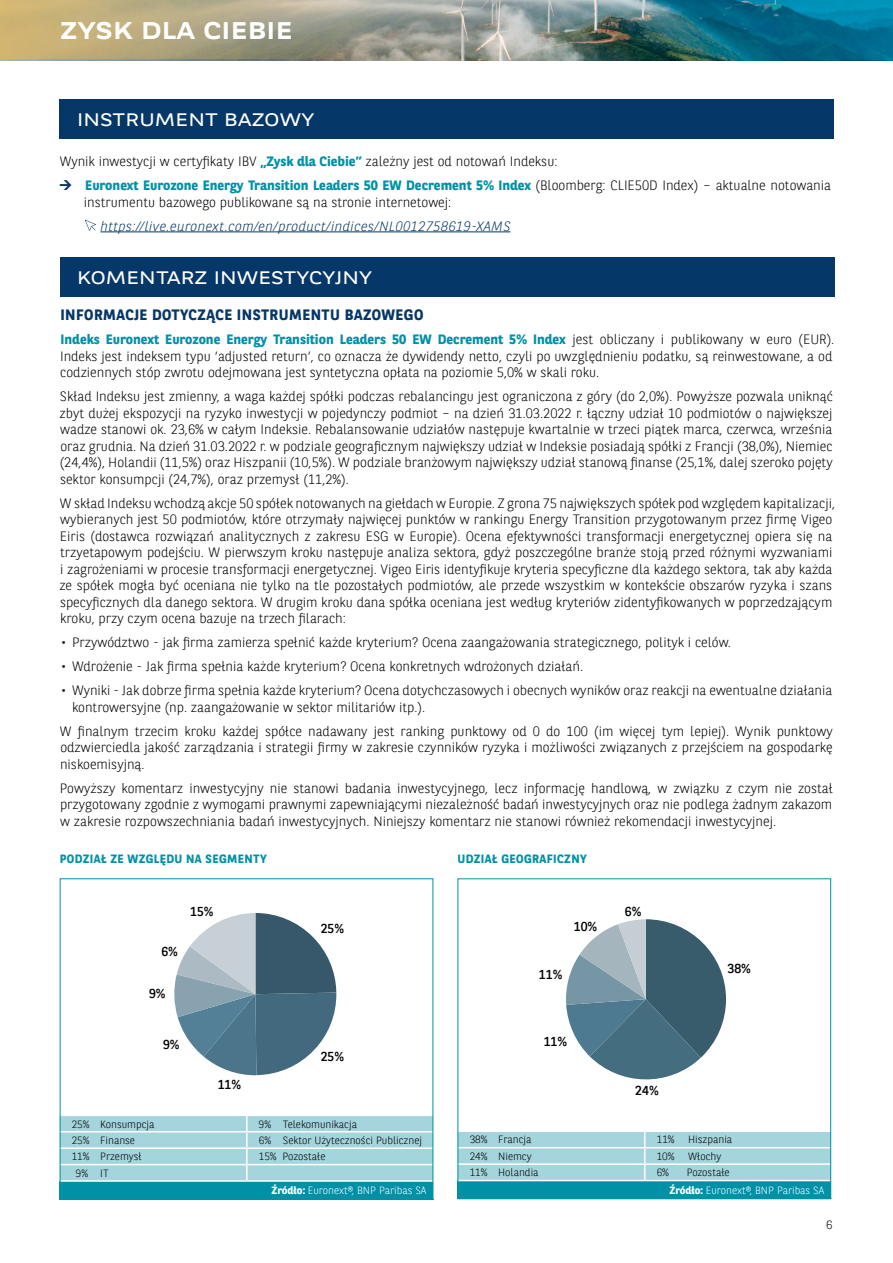
<style>
.page{position:relative;width:893px;height:1263px;background:#fff}
.page>*{position:absolute;margin:0;border:0;box-sizing:border-box;transform-origin:0 0}
.t1{font:700 24px "BNPP Expanded Sans";letter-spacing:.01em;color:#fff}
.t2{font:18px "BNPP Expanded Sans";letter-spacing:.01em;color:#fff}
.t3{font:700 15px "BNPP Sans";letter-spacing:.03em;color:#053768}
.t4{font:300 13.5px/16.5px "BNPP Sans";color:#000}
.t5{font:italic 300 13.5px "BNPP Sans";letter-spacing:.03em;color:#053768}
.t6{font:12.9px "BNPP Sans";color:#000}
.t7{font:700 12px "BNPP Sans";letter-spacing:.03em;color:#0091a7}
.t8{font:300 12px "BNPP Sans";color:#000}
.t9{font:300 10.5px "BNPP Sans";color:#000}
.t10{font:300 10.5px/17.2px "BNPP Sans";color:#fff}
.s1{font-weight:700;color:#0091a7}
.s2{font-weight:700}
.s3{color:#000}
</style>
<div class="page">
<svg style="left:0;top:0;width:446px;height:59px;background:#aea484"></svg>
<img style="left:446px;top:0;width:447px;height:60px">
<svg style="left:62px;top:1115px;width:372px;height:84px;background:#8dcbd5"></svg>
<div style="left:60px;top:257px;width:774px;height:39px;background:#053768"></div>
<div style="left:60px;top:100px;width:774px;height:39px;background:#053768"></div>
<hr style="left:101px;top:232px;width:409px;height:1px;background:#053768">
<svg style="left:85px;top:220px;width:11px;height:11px"></svg>
<svg style="left:460px;top:1131px;width:372px;height:67px;background:#85c7d2"></svg>
<div style="left:60px;top:878px;width:373px;height:321px;border:1px solid #0091a7"></div>
<div style="left:458px;top:878px;width:373px;height:321px;border:1px solid #0091a7"></div>
<svg style="left:174px;top:913px;width:163px;height:162px"></svg>
<svg style="left:566px;top:919px;width:160px;height:161px"></svg>
<h1 class="t1" style="left:60px;top:14px;width:234px">ZYSK DLA CIEBIE</h1>
<h2 class="t2" style="left:77px;top:107px;width:239px">INSTRUMENT BAZOWY</h2>
<p class="t4" style="left:85px;top:149px;width:747px;line-height:24px;text-indent:-26px">Wynik inwestycji w certyfikaty IBV <span class="s1">„Zysk dla Ciebie”</span> zależny jest od notowań Indeksu:<br><span class="s1">Euronext Eurozone Energy Transition Leaders 50 EW Decrement 5% Index</span> (Bloomberg: CLIE50D Index) – aktualne notowania</p>
<p class="t4" style="left:84px;top:193px;width:369px">instrumentu bazowego publikowane są na stronie internetowej:</p>
<p class="t5" style="left:101px;top:217px;width:412px">https://live.euronext.com/en/product/indices/NL0012758619-XAMS</p>
<h2 class="t2" style="left:77px;top:265px;width:296px">KOMENTARZ INWESTYCYJNY</h2>
<p class="t3" style="left:60px;top:305px;width:365px">INFORMACJE DOTYCZĄCE INSTRUMENTU BAZOWEGO</p>
<p class="t4" style="left:60px;top:331px;width:776px"><span class="s1">Indeks Euronext Eurozone Energy Transition Leaders 50 EW Decrement 5% Index</span> jest obliczany i publikowany w euro (EUR).<br>Indeks jest indeksem typu ‘adjusted return’, co oznacza że dywidendy netto, czyli po uwzględnieniu podatku, są reinwestowane, a od codziennych stóp zwrotu odejmowana jest syntetyczna opłata na poziomie 5,0% w skali roku.</p>
<p class="t4" style="left:60px;top:388px;width:775px;text-align:justify">Skład Indeksu jest zmienny, a waga każdej spółki podczas rebalancingu jest ograniczona z góry (do 2,0%). Powyższe pozwala uniknąć zbyt dużej ekspozycji na ryzyko inwestycji w pojedynczy podmiot – na dzień 31.03.2022 r. łączny udział 10 podmiotów o największej wadze stanowi ok. 23,6% w całym Indeksie. Rebalansowanie udziałów następuje kwartalnie w trzeci piątek marca, czerwca, września oraz grudnia. Na dzień 31.03.2022 r. w podziale geograficznym największy udział w Indeksie posiadają spółki z Francji (38,0%), Niemiec (24,4%), Holandii (11,5%) oraz Hiszpanii (10,5%). W podziale branżowym największy udział stanową finanse (25,1%, dalej szeroko pojęty sektor konsumpcji (24,7%), oraz przemysł (11,2%).</p>
<p class="t4" style="left:60px;top:494px;width:777px">W skład Indeksu wchodzą akcje 50 spółek notowanych na giełdach w Europie. Z grona 75 największych spółek pod względem kapitalizacji, wybieranych jest 50 podmiotów, które otrzymały najwięcej punktów w rankingu Energy Transition przygotowanym przez firmę Vigeo Eiris (dostawca rozwiązań analitycznych z zakresu ESG w Europie). Ocena efektywności transformacji energetycznej opiera się na trzyetapowym podejściu. W pierwszym kroku następuje analiza sektora, gdyż poszczególne branże stoją przed różnymi wyzwaniami i zagrożeniami w procesie transformacji energetycznej. Vigeo Eiris identyfikuje kryteria specyficzne dla każdego sektora, tak aby każda ze spółek mogła być oceniana nie tylko na tle pozostałych podmiotów, ale przede wszystkim w kontekście obszarów ryzyka i szans specyficznych dla danego sektora. W drugim kroku dana spółka oceniana jest według kryteriów zidentyfikowanych w poprzedzającym kroku, przy czym ocena bazuje na trzech filarach:</p>
<p class="t4" style="left:61px;top:634px;width:671px">• Przywództwo - jak firma zamierza spełnić każde kryterium? Ocena zaangażowania strategicznego, polityk i celów.</p>
<p class="t4" style="left:61px;top:658px;width:523px">• Wdrożenie - Jak firma spełnia każde kryterium? Ocena konkretnych wdrożonych działań.</p>
<p class="t4" style="left:72px;top:682px;width:762px;text-indent:-11px">• Wyniki - Jak dobrze firma spełnia każde kryterium? Ocena dotychczasowych i obecnych wyników oraz reakcji na ewentualne działania kontrowersyjne (np. zaangażowanie w sektor militariów itp.).</p>
<p class="t4" style="left:60px;top:722px;width:774px;text-align:justify">W finalnym trzecim kroku każdej spółce nadawany jest ranking punktowy od 0 do 100 (im więcej tym lepiej). Wynik punktowy odzwierciedla jakość zarządzania i strategii firmy w zakresie czynników ryzyka i możliwości związanych z przejściem na gospodarkę niskoemisyjną.</p>
<p class="t4" style="left:60px;top:779px;width:774px;text-align:justify">Powyższy komentarz inwestycyjny nie stanowi badania inwestycyjnego, lecz informację handlową, w związku z czym nie został przygotowany zgodnie z wymogami prawnymi zapewniającymi niezależność badań inwestycyjnych oraz nie podlega żadnym zakazom w zakresie rozpowszechniania badań inwestycyjnych. Niniejszy komentarz nie stanowi również rekomendacji inwestycyjnej.</p>
<p class="t7" style="left:60px;top:851px;width:208px">PODZIAŁ ZE WZGLĘDU NA SEGMENTY</p>
<p class="t7" style="left:458px;top:851px;width:131px">UDZIAŁ GEOGRAFICZNY</p>
<p class="t6" style="left:161px;top:943px;width:18px">6%</p>
<p class="t6" style="left:149px;top:985px;width:18px">9%</p>
<p class="t6" style="left:190px;top:902px;width:25px">15%</p>
<p class="t6" style="left:163px;top:1036px;width:18px">9%</p>
<p class="t6" style="left:218px;top:1075px;width:25px">11%</p>
<p class="t6" style="left:321px;top:920px;width:25px">25%</p>
<p class="t6" style="left:321px;top:1048px;width:25px">25%</p>
<p class="t6" style="left:574px;top:917px;width:25px">10%</p>
<p class="t6" style="left:539px;top:966px;width:25px">11%</p>
<p class="t6" style="left:544px;top:1032px;width:25px">11%</p>
<p class="t6" style="left:625px;top:902px;width:18px">6%</p>
<p class="t6" style="left:635px;top:1082px;width:25px">24%</p>
<p class="t6" style="left:727px;top:960px;width:25px">38%</p>
<p class="t9" style="left:72px;top:1117px;width:84px">25% Konsumpcja</p>
<p class="t9" style="left:259px;top:1117px;width:100px">9% Telekomunikacja</p>
<p class="t9" style="left:72px;top:1133px;width:65px">25% Finanse</p>
<p class="t9" style="left:259px;top:1133px;width:165px">6% Sektor Użyteczności Publicznej</p>
<p class="t9" style="left:72px;top:1149px;width:71px">11% Przemysł</p>
<p class="t9" style="left:259px;top:1149px;width:68px">15% Pozostałe</p>
<p class="t9" style="left:76px;top:1166px;width:34px">9% IT</p>
<p class="t10" style="left:272px;top:1181px;width:156px"><span class="s2">Źródło:</span> Euronext®, BNP Paribas SA</p>
<p class="t9" style="left:470px;top:1133px;width:63px">38% Francja</p>
<p class="t9" style="left:657px;top:1133px;width:19px">11%</p>
<p class="t9" style="left:688px;top:1133px;width:46px">Hiszpania</p>
<p class="t9" style="left:470px;top:1149px;width:64px">24% Niemcy</p>
<p class="t9" style="left:657px;top:1149px;width:19px">10%</p>
<p class="t9" style="left:688px;top:1149px;width:35px">Włochy</p>
<p class="t9" style="left:470px;top:1165px;width:70px">11% Holandia</p>
<p class="t9" style="left:657px;top:1165px;width:14px">6%</p>
<p class="t10" style="left:669px;top:1163px;width:156px;text-indent:17px"><span class="s3">Pozostałe<br></span><span class="s2">Źródło:</span> Euronext®, BNP Paribas SA</p>
<p class="t8" style="left:826px;top:1216px;width:8px">6</p>
</div>
